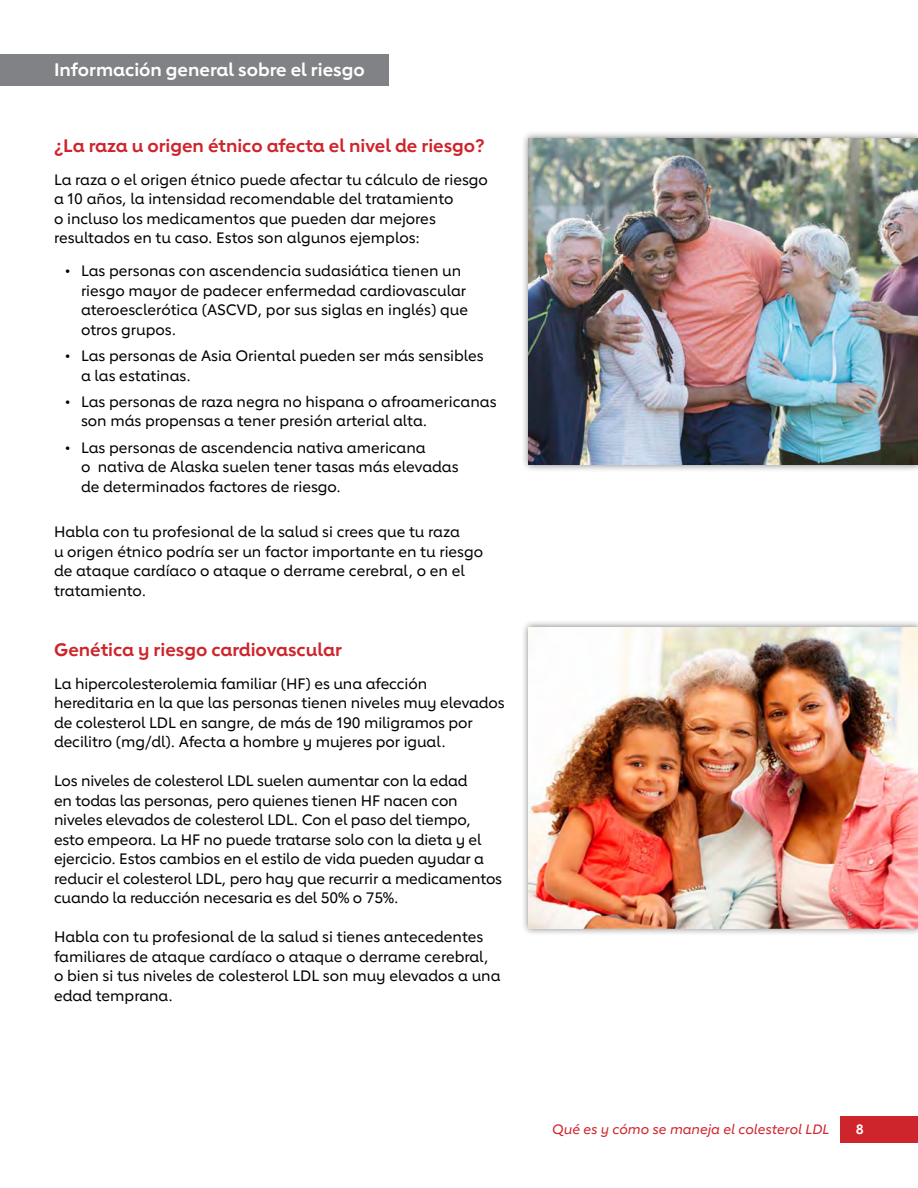
<style>
.page{position:relative;width:918px;height:1188px;background:#fff}
.page>*{position:absolute;margin:0;border:0;box-sizing:border-box;transform-origin:0 0}
.t1{font:700 18px "Lub Dub";color:#ce242b}
.t2{font:700 18px "Lub Dub";color:#fff}
.t3{font:500 15px/19.5px "Lub Dub";color:#000}
.t4{font:italic 500 13.5px "Lub Dub";color:#ce242b}
.t5{font:700 13.5px "Lub Dub";color:#fff}
</style>
<div class="page">
<div style="left:0;top:54px;width:388px;height:31px;background:#808285"></div>
<div style="left:521px;top:131px;width:397px;height:342px;background:#000;opacity:.5"></div>
<img style="left:528px;top:138px;width:390px;height:327px">
<div style="left:521px;top:620px;width:397px;height:316px;background:#000;opacity:.5"></div>
<img style="left:528px;top:627px;width:390px;height:301px">
<div style="left:840px;top:1116px;width:78px;height:27px;background:#ce242b"></div>
<p class="t2" style="left:54px;top:58px;width:312px">Información general sobre el riesgo</p>
<h3 class="t1" style="left:54px;top:135px;width:432px">¿La raza u origen étnico afecta el nivel de riesgo?</h3>
<p class="t3" style="left:54px;top:170px;width:435px">La raza o el origen étnico puede afectar tu cálculo de riesgo a 10 años, la intensidad recomendable del tratamiento<br>o incluso los medicamentos que pueden dar mejores resultados en tu caso. Estos son algunos ejemplos:</p>
<p class="t3" style="left:81px;top:261px;width:389px;text-indent:-16px">• Las personas con ascendencia sudasiática tienen un riesgo mayor de padecer enfermedad cardiovascular ateroesclerótica (ASCVD, por sus siglas en inglés) que otros grupos.</p>
<p class="t3" style="left:81px;top:346px;width:404px;text-indent:-16px">• Las personas de Asia Oriental pueden ser más sensibles a las estatinas.</p>
<p class="t3" style="left:81px;top:392px;width:417px;text-indent:-16px">• Las personas de raza negra no hispana o afroamericanas son más propensas a tener presión arterial alta.</p>
<p class="t3" style="left:81px;top:437px;width:379px;text-indent:-16px">• Las personas de ascendencia nativa americana<br>o nativa de Alaska suelen tener tasas más elevadas de determinados factores de riesgo.</p>
<p class="t3" style="left:54px;top:522px;width:431px">Habla con tu profesional de la salud si crees que tu raza<br>u origen étnico podría ser un factor importante en tu riesgo de ataque cardíaco o ataque o derrame cerebral, o en el tratamiento.</p>
<h3 class="t1" style="left:54px;top:639px;width:290px">Genética y riesgo cardiovascular</h3>
<p class="t3" style="left:54px;top:674px;width:452px">La hipercolesterolemia familiar (HF) es una afección hereditaria en la que las personas tienen niveles muy elevados de colesterol LDL en sangre, de más de 190 miligramos por decilitro (mg/dl). Afecta a hombre y mujeres por igual.</p>
<p class="t3" style="left:54px;top:771px;width:450px">Los niveles de colesterol LDL suelen aumentar con la edad<br>en todas las personas, pero quienes tienen HF nacen con niveles elevados de colesterol LDL. Con el paso del tiempo, esto empeora. La HF no puede tratarse solo con la dieta y el ejercicio. Estos cambios en el estilo de vida pueden ayudar a reducir el colesterol LDL, pero hay que recurrir a medicamentos cuando la reducción necesaria es del 50% o 75%.</p>
<p class="t3" style="left:54px;top:927px;width:448px">Habla con tu profesional de la salud si tienes antecedentes familiares de ataque cardíaco o ataque o derrame cerebral, o bien si tus niveles de colesterol LDL son muy elevados a una edad temprana.</p>
<p class="t4" style="left:552px;top:1122px;width:279px">Qué es y cómo se maneja el colesterol LDL</p>
<p class="t5" style="left:856px;top:1122px;width:9px">8</p>
</div>
